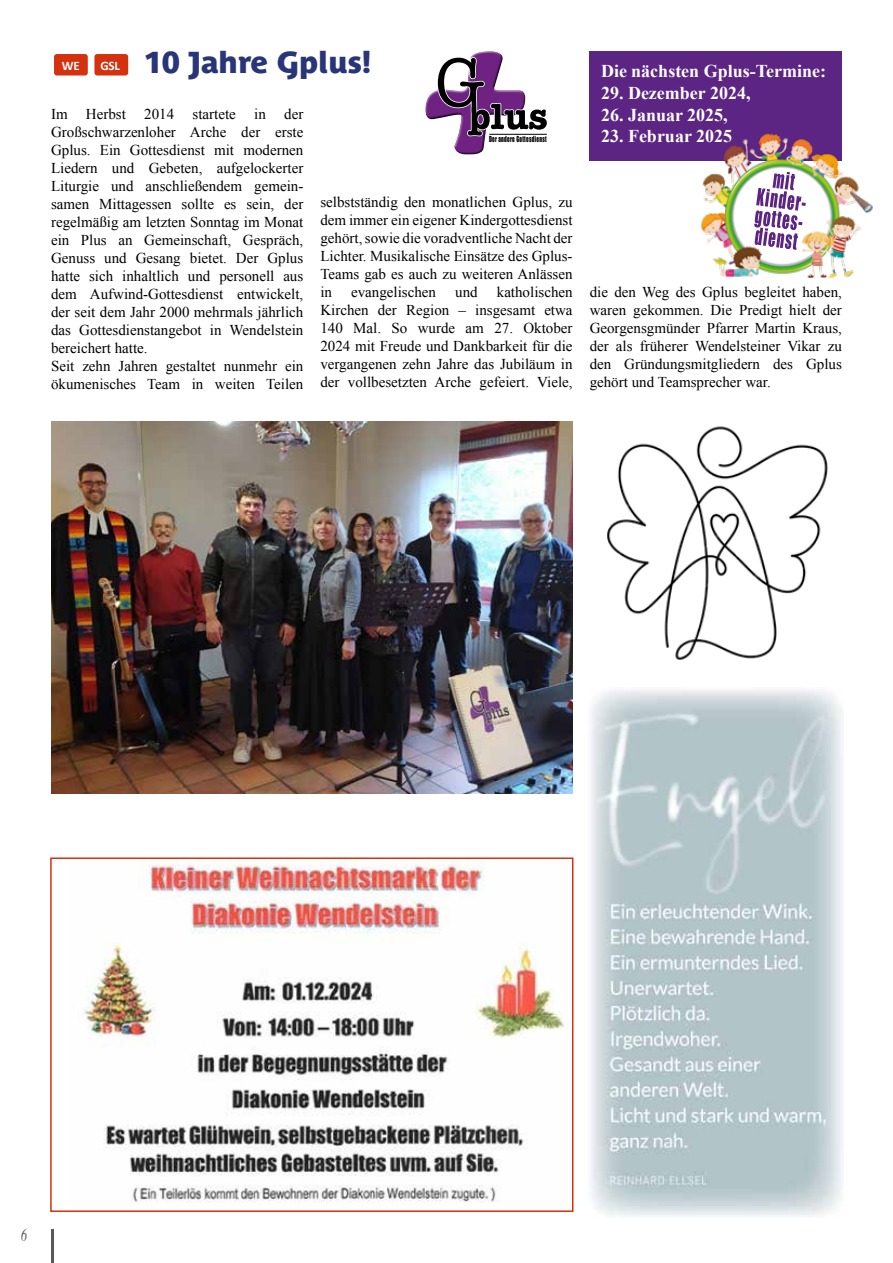
<style>
.page{position:relative;width:893px;height:1263px;background:#fff}
.page>*{position:absolute;margin:0;border:0;box-sizing:border-box;transform-origin:0 0}
.t1{font:30px "Parisine Plus Std Sombre";color:#293579}
.t2{font:700 18px "Times New Roman";color:#fff}
.t3{font:italic 18px "Times";color:#575756;scale:.67 1}
.t4{font:15px/18px "Times New Roman";color:#000;text-align:justify}
.t5{font:700 13.05px "Calibri";color:#fff}
.t6{font:7.65px "Impact";letter-spacing:.06em;color:#000;scale:.67 1}
</style>
<div class="page">
<img style="left:607px;top:426px;width:221px;height:234px">
<hr style="left:51px;top:1229px;width:3px;height:34px;background:#575756">
<div style="left:590px;top:51px;width:252px;height:109px;background:#5c2483"></div>
<img style="left:51px;top:421px;width:522px;height:372px">
<svg style="left:425px;top:51px;width:122px;height:104px"></svg>
<hr style="left:489px;top:134px;width:58px;height:1px;background:#000">
<div style="left:53px;top:53px;width:36px;height:24px;background:#d4310f;border-radius:4px"></div>
<div style="left:51px;top:51px;width:40px;height:28px;border:3px solid #fff;border-radius:4px"></div>
<div style="left:93px;top:53px;width:37px;height:24px;background:#d4310f;border-radius:4px"></div>
<div style="left:91px;top:51px;width:40px;height:28px;border:3px solid #fff;border-radius:4px"></div>
<img style="left:699px;top:133px;width:174px;height:145px">
<svg style="left:754px;top:172px;width:52px;height:78px"></svg>
<img style="left:591px;top:690px;width:252px;height:527px">
<img style="left:84px;top:860px;width:481px;height:342px">
<div style="left:50px;top:857px;width:523px;height:355px;border:2px solid #d4310f"></div>
<p class="t5" style="left:62px;top:56px;width:20px">WE</p>
<p class="t5" style="left:100px;top:56px;width:21px">GSL</p>
<h1 class="t1" style="left:145px;top:45px;width:228px">10 Jahre Gplus!</h1>
<p class="t2" style="left:601px;top:59px;width:227px">Die nächsten Gplus-Termine:</p>
<p class="t2" style="left:601px;top:81px;width:151px">29. Dezember 2024,</p>
<p class="t2" style="left:601px;top:102px;width:128px">26. Januar 2025,</p>
<p class="t2" style="left:601px;top:124px;width:133px">23. Februar 2025</p>
<p class="t4" style="left:51px;top:105px;width:254px;text-align:left">Im Herbst 2014 startete in der Großschwarzenloher Arche der erste Gplus. Ein Gottesdienst mit modernen Liedern und Gebeten, aufgelockerter Liturgie und anschließendem gemein&shy;samen Mittagessen sollte es sein, der regelmäßig am letzten Sonntag im Monat ein Plus an Gemeinschaft, Gespräch, Genuss und Gesang bietet. Der Gplus hatte sich inhaltlich und personell aus dem Aufwind-Gottesdienst entwickelt, der seit dem Jahr 2000 mehrmals jährlich das Gottesdienstangebot in Wendelstein bereichert hatte.<br>Seit zehn Jahren gestaltet nunmehr ein ökumenisches Team in weiten Teilen</p>
<p class="t6" style="left:489px;top:133px;width:88px">Der andere Gottesdienst</p>
<p class="t4" style="left:320px;top:193px;width:254px">selbstständig den monatlichen Gplus, zu dem immer ein eigener Kindergottesdienst gehört, sowie die voradventliche Nacht der Lichter. Musikalische Einsätze des Gplus-Teams gab es auch zu weiteren Anlässen in</p>
<p class="t4" style="left:320px;top:283px;width:254px;text-indent:176px">katholischen Kirchen der Region – insgesamt etwa 140 Mal. So wurde am 27. Oktober 2024 mit Freude und Dankbarkeit für die vergangenen zehn Jahre das Jubiläum in der vollbesetzten Arche gefeiert. Viele,</p>
<p class="t4" style="left:590px;top:282px;width:254px">die den Weg des Gplus begleitet haben, waren gekommen. Die Predigt hielt der Georgensgmünder Pfarrer Martin Kraus, der als früherer Wendelsteiner Vikar zu den Gründungsmitgliedern des Gplus gehört und Teamsprecher war.</p>
<p class="t4" style="left:351px;top:283px;width:86px">evangelischen</p>
<p class="t4" style="left:455px;top:283px;width:24px">und</p>
<p class="t3" style="left:21px;top:1220px;width:10px">6</p>
</div>
